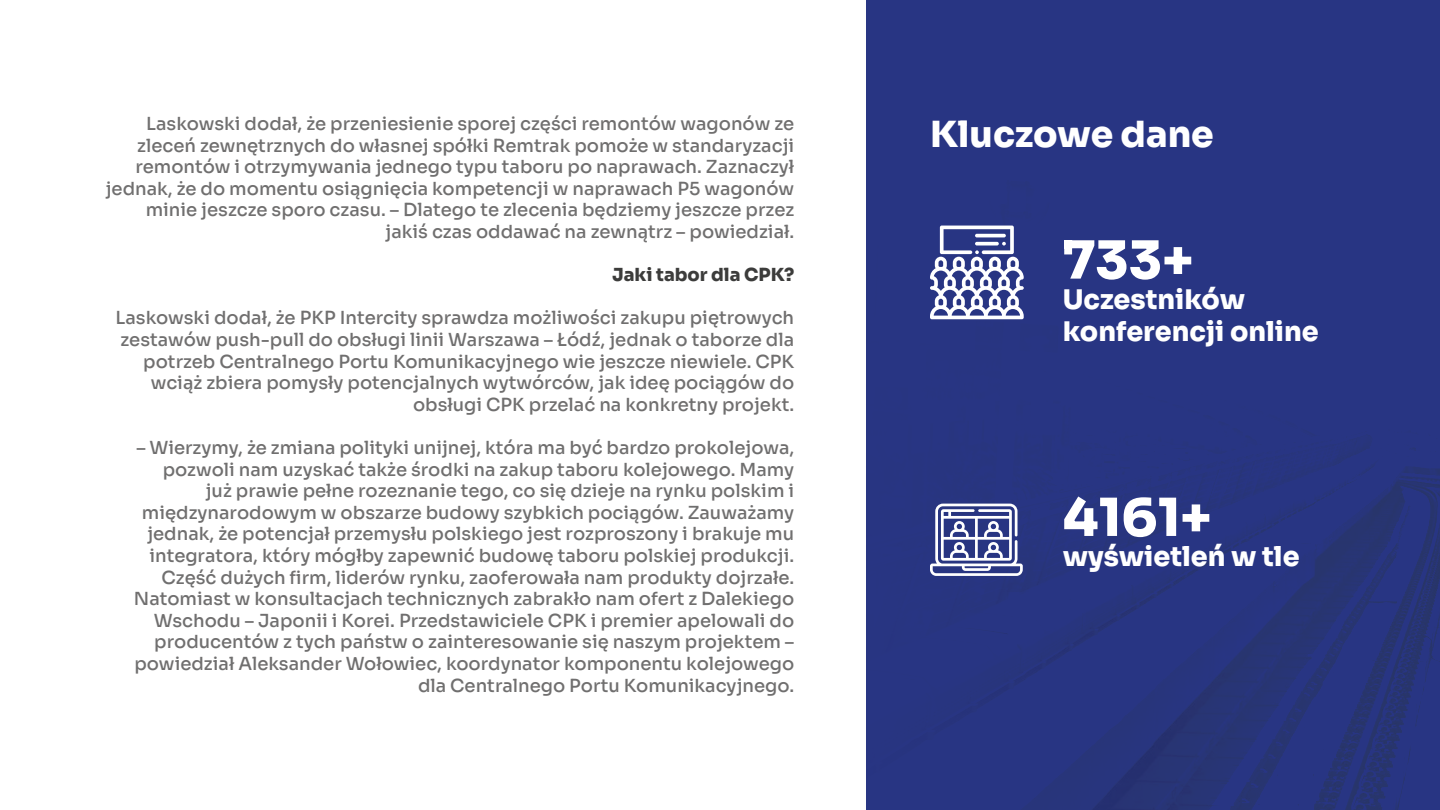
<style>
.page{position:relative;width:1440px;height:810px;background:#fff}
.page>*{position:absolute;margin:0;border:0;box-sizing:border-box;transform-origin:0 0}
.t1{font:800 52.5px "Sora";color:#fff}
.t2{font:800 36px "Sora";color:#fff}
.t3{font:800 27px/32.4px "Sora";color:#fff}
.t4{font:500 18px/21.6px "Sora";color:#706f6f;text-align:right}
.t5{font:800 18px "Sora";color:#3c3c3b}
</style>
<div class="page">
<svg style="left:866px;top:0;width:574px;height:810px;fill:#283583"></svg>
<svg style="left:930px;top:226px;width:94px;height:93px"></svg>
<svg style="left:930px;top:504px;width:93px;height:72px"></svg>
<p class="t4" style="left:106px;top:111px;width:690px">Laskowski dodał, że przeniesienie sporej części remontów wagonów ze zleceń zewnętrznych do własnej spółki Remtrak pomoże w standaryzacji remontów i otrzymywania jednego typu taboru po naprawach. Zaznaczył jednak, że do momentu osiągnięcia kompetencji w naprawach P5 wagonów minie jeszcze sporo czasu. – Dlatego te zlecenia będziemy jeszcze przez jakiś czas oddawać na zewnątrz – powiedział.</p>
<p class="t5" style="left:612px;top:260px;width:184px">Jaki tabor dla CPK?</p>
<p class="t4" style="left:116px;top:305px;width:680px">Laskowski dodał, że PKP Intercity sprawdza możliwości zakupu piętrowych zestawów push-pull do obsługi linii Warszawa – Łódź, jednak o taborze dla potrzeb Centralnego Portu Komunikacyjnego wie jeszcze niewiele. CPK wciąż zbiera pomysły potencjalnych wytwórców, jak ideę pociągów do obsługi CPK przelać na konkretny projekt.</p>
<p class="t4" style="left:134px;top:435px;width:662px">– Wierzymy, że zmiana polityki unijnej, która ma być bardzo prokolejowa, pozwoli nam uzyskać także środki na zakup taboru kolejowego. Mamy już prawie pełne rozeznanie tego, co się dzieje na rynku polskim i międzynarodowym w obszarze budowy szybkich pociągów. Zauważamy jednak, że potencjał przemysłu polskiego jest rozproszony i brakuje mu integratora, który mógłby zapewnić budowę taboru polskiej produkcji.<br>Część dużych firm, liderów rynku, zaoferowała nam produkty dojrzałe.<br>Natomiast w konsultacjach technicznych zabrakło nam ofert z Dalekiego Wschodu – Japonii i Korei. Przedstawiciele CPK i premier apelowali do producentów z tych państw o zainteresowanie się naszym projektem – powiedział Aleksander Wołowiec, koordynator komponentu kolejowego dla Centralnego Portu Komunikacyjnego.</p>
<h2 class="t2" style="left:930px;top:105px;width:285px">Kluczowe dane</h2>
<h1 class="t1" style="left:1063px;top:217px;width:132px">733+</h1>
<h3 class="t3" style="left:1063px;top:280px;width:258px">Uczestników konferencji online</h3>
<h1 class="t1" style="left:1063px;top:474px;width:150px">4161+</h1>
<h3 class="t3" style="left:1063px;top:538px;width:238px">wyświetleń w tle</h3>
</div>
